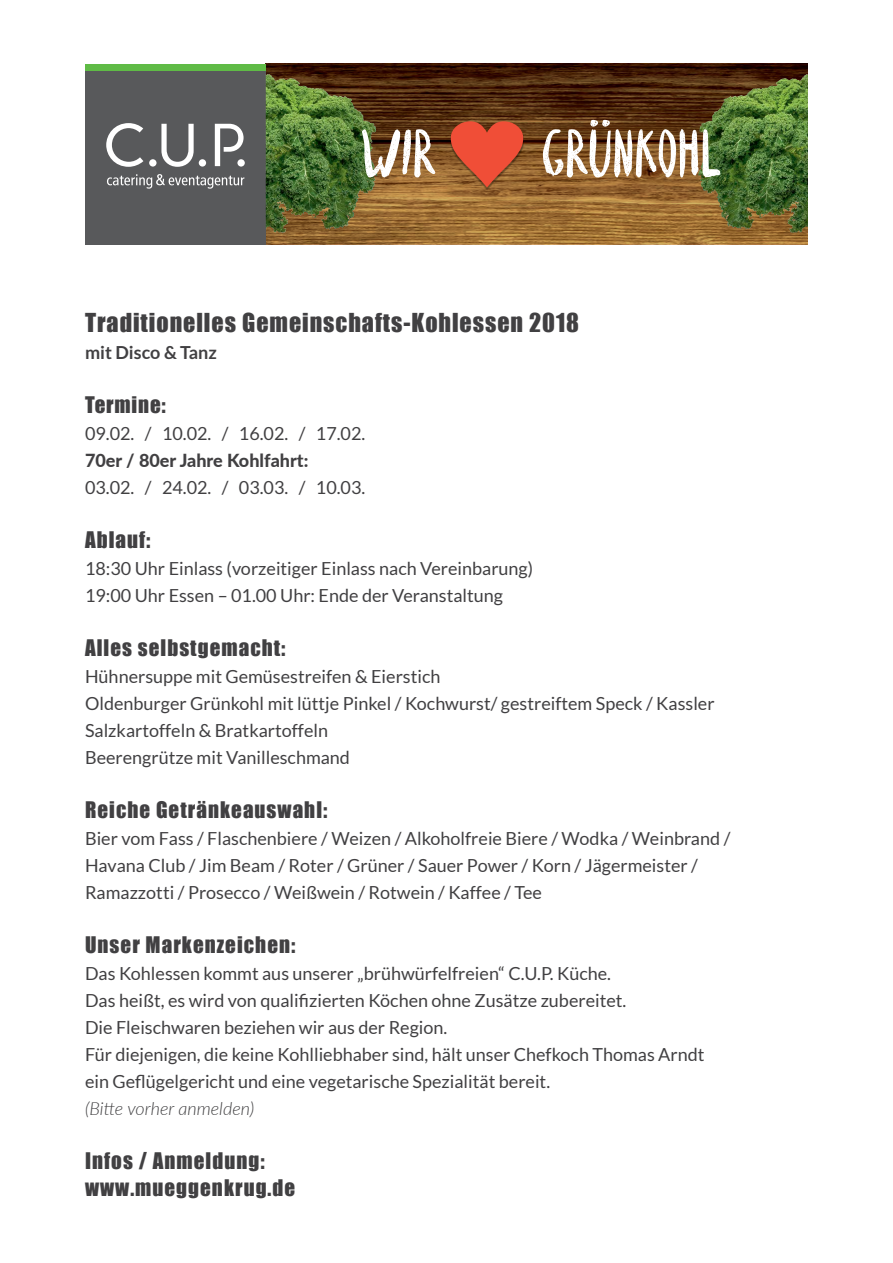
<style>
.page{position:relative;width:893px;height:1263px;background:#fff}
.page>*{position:absolute;margin:0;border:0;box-sizing:border-box;transform-origin:0 0}
.t1{font:65.7px "Reckless";letter-spacing:.03em;color:#fff}
.t2{font:24px "Impact";letter-spacing:.04em;color:#414042}
.t3{font:21px/27px "Impact";letter-spacing:.05em;color:#414042}
.t4{font:18px/27px "Lato";color:#414042}
.t5{font:800 18px "Lato";color:#414042}
.t6{font:italic 300 18px "Lato";color:#414042}
.t7{font:700 18px "Lato";color:#414042}
</style>
<div class="page">
<svg style="left:266px;top:64px;width:542px;height:180px;background:#6a5425"></svg>
<div style="left:85px;top:64px;width:181px;height:180px;background:#58595b"></div>
<div style="left:85px;top:64px;width:181px;height:7px;background:#5fbb46"></div>
<svg style="left:106px;top:123px;width:37px;height:44px"></svg>
<div style="left:149px;top:159px;width:8px;height:8px;background:#fff;border-radius:50%"></div>
<svg style="left:161px;top:124px;width:33px;height:43px"></svg>
<div style="left:199px;top:159px;width:7px;height:8px;background:#fff;border-radius:50%"></div>
<svg style="left:215px;top:124px;width:29px;height:42px"></svg>
<div style="left:237px;top:159px;width:8px;height:8px;background:#fff;border-radius:50%"></div>
<svg style="left:107px;top:174px;width:137px;height:15px"></svg>
<img style="left:266px;top:204px;width:49px;height:29px">
<img style="left:699px;top:74px;width:108px;height:59px">
<div style="left:450px;top:123px;width:74px;height:67px;background:#000;opacity:.35"></div>
<svg style="left:451px;top:121px;width:72px;height:66px;background:#cb5333"></svg>
<h1 class="t1" style="left:361px;top:112px;width:76px">WIR</h1>
<h1 class="t1" style="left:542px;top:112px;width:180px">GRÜNKOHL</h1>
<h2 class="t2" style="left:85px;top:303px;width:496px">Traditionelles Gemeinschafts-Kohlessen 2018</h2>
<p class="t7" style="left:85px;top:342px;width:133px">mit Disco &amp; Tanz</p>
<p class="t3" style="left:85px;top:390px;width:82px">Termine:</p>
<p class="t4" style="left:85px;top:419px;width:282px">09.02. / 10.02. / 16.02. / 17.02.</p>
<p class="t5" style="left:85px;top:447px;width:225px">70er / 80er Jahre Kohlfahrt:</p>
<p class="t4" style="left:85px;top:473px;width:282px">03.02. / 24.02. / 03.03. / 10.03.</p>
<p class="t3" style="left:85px;top:525px;width:67px">Ablauf:</p>
<p class="t4" style="left:85px;top:554px;width:450px">18:30 Uhr Einlass (vorzeitiger Einlass nach Vereinbarung)<br>19:00 Uhr Essen – 01.00 Uhr: Ende der Veranstaltung</p>
<p class="t3" style="left:85px;top:633px;width:202px">Alles selbstgemacht:</p>
<p class="t4" style="left:85px;top:662px;width:631px">Hühnersuppe mit Gemüsestreifen &amp; Eierstich<br>Oldenburger Grünkohl mit lüttje Pinkel / Kochwurst/ gestreiftem Speck / Kassler Salzkartoffeln &amp; Bratkartoffeln<br>Beerengrütze mit Vanilleschmand</p>
<p class="t3" style="left:85px;top:795px;width:244px">Reiche Getränkeauswahl:</p>
<p class="t4" style="left:85px;top:824px;width:647px">Bier vom Fass / Flaschenbiere / Weizen / Alkoholfreie Biere / Wodka / Weinbrand /<br>Havana Club / Jim Beam / Roter / Grüner / Sauer Power / Korn / Jägermeister /<br>Ramazzotti / Prosecco / Weißwein / Rotwein / Kaffee / Tee</p>
<p class="t3" style="left:85px;top:930px;width:212px">Unser Markenzeichen:</p>
<p class="t4" style="left:85px;top:959px;width:621px">Das Kohlessen kommt aus unserer „brühwürfelfreien“ C.U.P. Küche.<br>Das heißt, es wird von qualifizierten Köchen ohne Zusätze zubereitet.<br>Die Fleischwaren beziehen wir aus der Region.<br>Für diejenigen, die keine Kohlliebhaber sind, hält unser Chefkoch Thomas Arndt ein Geflügelgericht und eine vegetarische Spezialität bereit.</p>
<p class="t6" style="left:85px;top:1096px;width:171px">(Bitte vorher anmelden)</p>
<p class="t3" style="left:85px;top:1146px;width:212px">Infos / Anmeldung: www.mueggenkrug.de</p>
</div>
